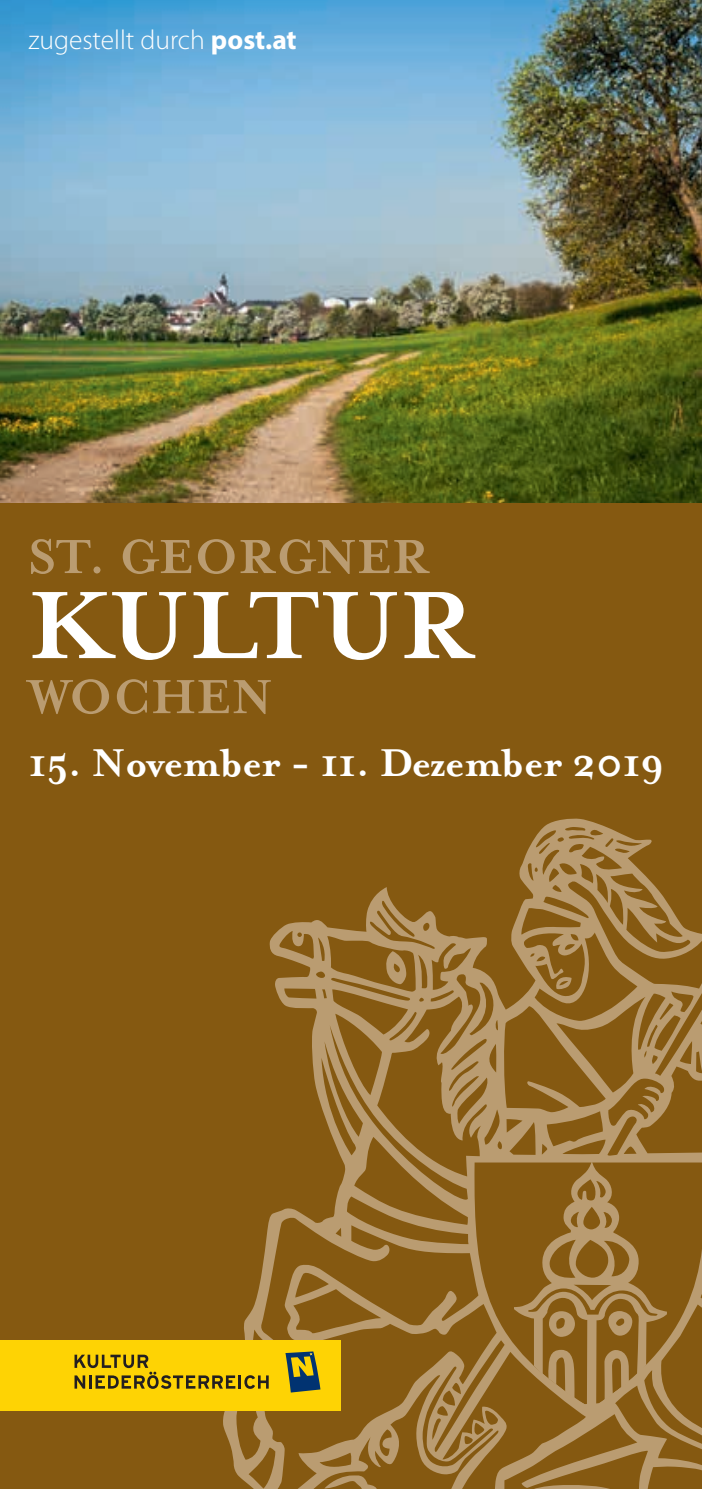
<style>
.page{position:relative;width:702px;height:1489px;background:#fff}
.page>*{position:absolute;margin:0;border:0;box-sizing:border-box;transform-origin:0 0}
.t1{font:700 110px "Mrs Eaves";color:#fff}
.t2{font:700 55px "Mrs Eaves";color:#ba9c71}
.t3{font:700 45px "Mrs Eaves";letter-spacing:-.01em;color:#fff}
.t4{font:300 27.5px "Myriad Pro";color:#fff}
.s1{font-weight:700}
</style>
<div class="page">
<img style="left:0;top:0;width:702px;height:503px">
<div style="left:0;top:503px;width:702px;height:985px;background:#855911"></div>
<svg style="left:222px;top:818px;width:480px;height:670px"></svg>
<div style="left:0;top:1339px;width:340px;height:71px;background:#fed304"></div>
<svg style="left:74px;top:1354px;width:195px;height:34px"></svg>
<svg style="left:285px;top:1351px;width:35px;height:41px"></svg>
<p class="t4" style="left:28px;top:23px;width:270px">zugestellt durch <span class="s1">post.at</span></p>
<p class="t2" style="left:28px;top:525px;width:402px">ST. GEORGNER</p>
<h1 class="t1" style="left:28px;top:562px;width:448px">KULTUR</h1>
<p class="t2" style="left:28px;top:665px;width:246px">WOCHEN</p>
<p class="t3" style="left:28px;top:736px;width:637px">15. November - 11. Dezember 2019</p>
</div>
